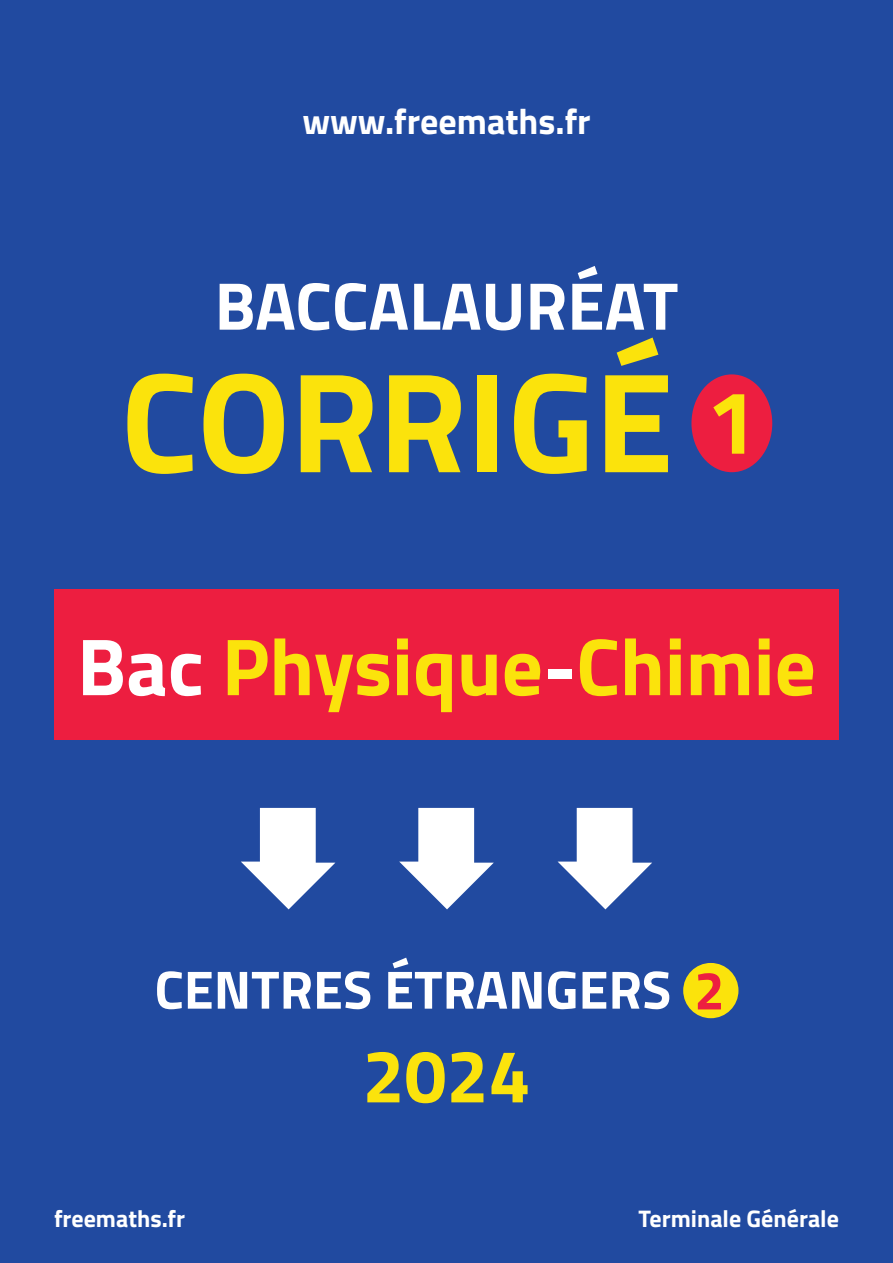
<style>
.page{position:relative;width:893px;height:1263px;background:#214aa0}
.page>*{position:absolute;margin:0;border:0;box-sizing:border-box;transform-origin:0 0}
.t1{font:700 142.5px "Titillium";color:#fbe30c}
.t2{font:700 81px "Titillium";color:#fbe30c}
.t3{font:700 75px "Titillium";color:#fbe30c}
.t4{font:700 67.5px "Titillium";color:#fff}
.t5{font:700 54px "Titillium";color:#fff}
.t6{font:700 36px "Titillium";color:#fff}
.t7{font:700 24px "Titillium";color:#fff}
.s1{font-size:90px}
.s2{color:#fff}
.s3{color:#ed1e40}
</style>
<div class="page">
<div style="left:691px;top:374px;width:81px;height:98px;background:#ed1e40;border-radius:50%"></div>
<svg style="left:241px;top:808px;width:94px;height:101px"></svg>
<svg style="left:399px;top:808px;width:95px;height:101px"></svg>
<svg style="left:558px;top:808px;width:94px;height:101px"></svg>
<div style="left:54px;top:589px;width:785px;height:151px;background:#ed1e40"></div>
<div style="left:683px;top:963px;width:55px;height:55px;background:#fbe30c;border-radius:50%"></div>
<h3 class="t6" style="left:302px;top:94px;width:290px">www.freemaths.fr</h3>
<h3 class="t4" style="left:215px;top:254px;width:465px">BACCALAURÉAT</h3>
<h1 class="t1" style="left:121px;top:313px;width:638px">CORRIGÉ <span class="s1">1</span></h1>
<h2 class="t2" style="left:77px;top:605px;width:740px"><span class="s2">Bac</span> Physique<span class="s2">-</span>Chimie</h2>
<p class="t5" style="left:154px;top:948px;width:572px">CENTRES ÉTRANGERS <span class="s3">2</span></p>
<h3 class="t3" style="left:362px;top:1019px;width:169px">2024</h3>
<p class="t7" style="left:54px;top:1200px;width:133px">freemaths.fr</p>
<p class="t7" style="left:639px;top:1200px;width:202px">Terminale Générale</p>
</div>
